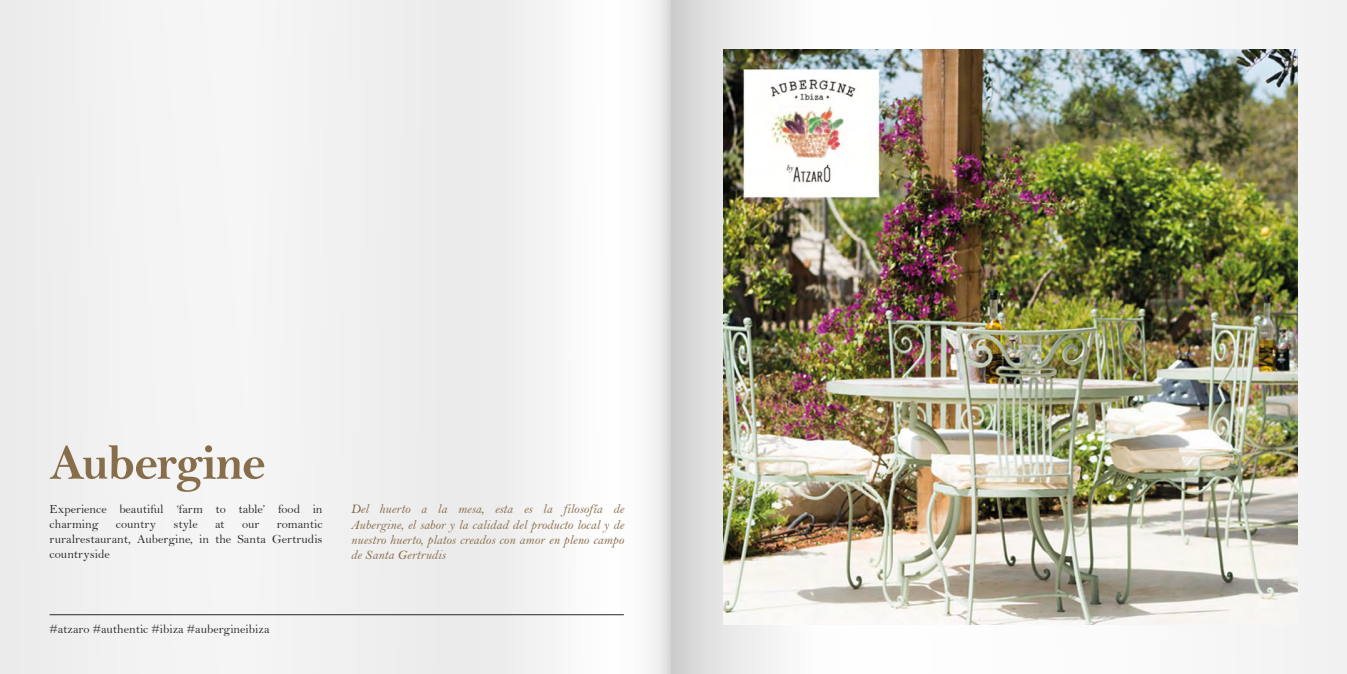
<style>
.page{position:relative;width:1347px;height:674px;background:#fff}
.page>*{position:absolute;margin:0;border:0;box-sizing:border-box;transform-origin:0 0}
.t1{font:50px "Bell MT Bold";letter-spacing:-.025em;color:#886d4b}
.t2{font:13.12px/15.2px "Bell MT Italic";color:#886d4b;text-align:justify}
.t3{font:12.5px/15px "Bell";color:#282827}
</style>
<div class="page">
<img style="left:0;top:0;width:1346px;height:673px">
<img style="left:723px;top:50px;width:574px;height:574px">
<hr style="left:50px;top:614px;width:574px;height:1px;background:#282827">
<h1 class="t1" style="left:50px;top:432px;width:217px">Aubergine</h1>
<p class="t3" style="left:50px;top:501px;width:274px">Experience beautiful ‘farm to table’ food in charming</p>
<p class="t3" style="left:116px;top:516px;width:42px">country</p>
<p class="t3" style="left:173px;top:516px;width:26px">style</p>
<p class="t3" style="left:215px;top:516px;width:11px">at</p>
<p class="t3" style="left:242px;top:516px;width:19px">our</p>
<p class="t3" style="left:50px;top:516px;width:274px;text-align:justify;text-indent:227px">romantic ruralrestaurant, Aubergine, in the Santa Gertrudis countryside</p>
<p class="t3" style="left:50px;top:620px;width:221px">#atzaro #authentic #ibiza #aubergineibiza</p>
<p class="t2" style="left:351px;top:501px;width:274px">Del huerto a la mesa, esta es la filosofía de Aubergine, el sabor y la calidad del producto local y de nuestro huerto, platos creados con amor en pleno campo de Santa Gertrudis</p>
</div>
